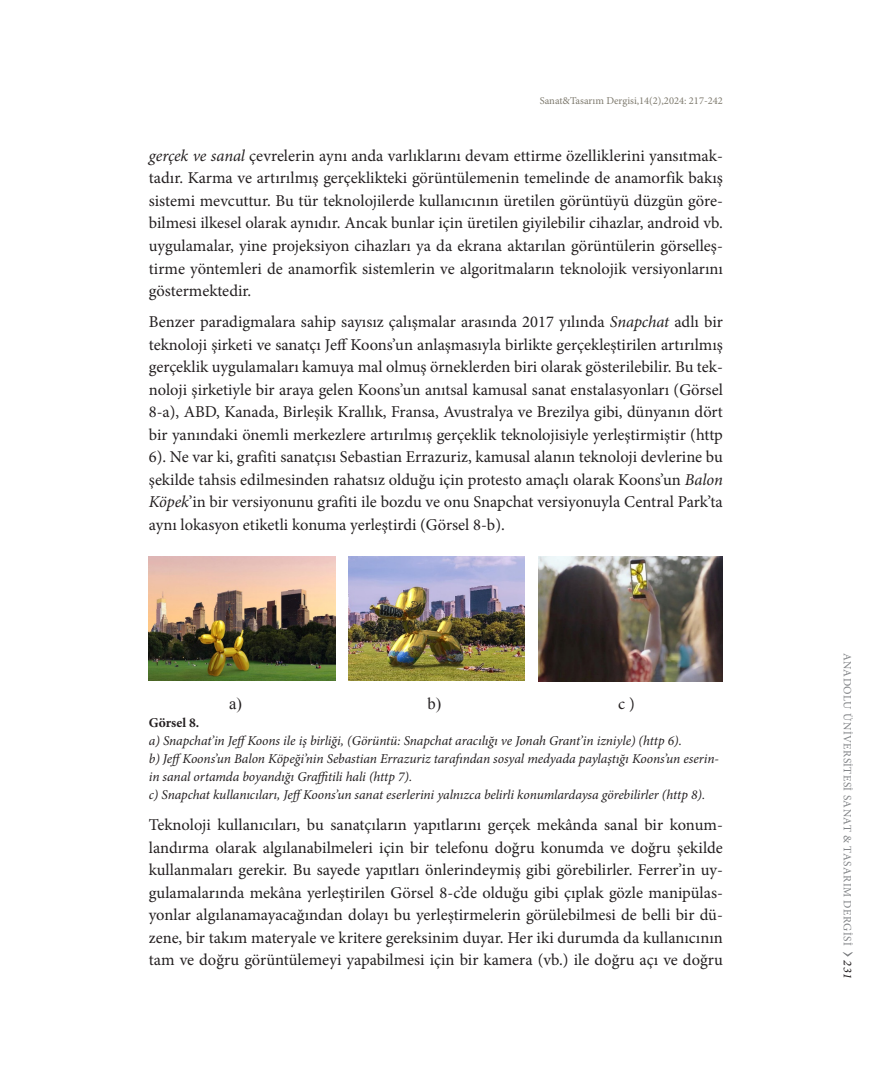
<style>
.page{position:relative;width:893px;height:1085px;background:#fff}
.page>*{position:absolute;margin:0;border:0;box-sizing:border-box;transform-origin:0 0}
.metin{font:16.5px/22.5px "Minion Pro";color:#231f20;text-align:justify}
.metin-2{font:16.5px "Times New Roman";color:#231f20}
.gorsel_altyazilari{font:italic 13.5px/18px "Minion Pro";letter-spacing:-.01em;color:#231f20}
.gorsel_altyazilari-2{font:700 13.5px "Minion Pro";color:#231f20}
.t1{font:11.25px "Minion Pro";letter-spacing:.04em;color:#808285}
.t2{font:10.5px "Minion Pro";color:#7d796d}
.s1{font-style:italic}
.s2{font-weight:500;font-style:italic;font-size:12px;color:#231f20}
</style>
<div class="page">
<svg style="left:842px;top:952px;width:11px;height:4px"></svg>
<img style="left:149px;top:556px;width:186px;height:124px">
<img style="left:349px;top:556px;width:176px;height:124px">
<img style="left:538px;top:556px;width:185px;height:125px">
<p class="t2" style="left:540px;top:94px;width:185px">Sanat&amp;Tasarım Dergisi,14(2),2024: 217-242</p>
<p class="metin" style="left:149px;top:144px;width:576px"><span class="s1">gerçek ve sanal</span> çevrelerin aynı anda varlıklarını devam ettirme özelliklerini yansıtmak&shy;tadır. Karma ve artırılmış gerçeklikteki görüntülemenin temelinde de anamorfik bakış sistemi mevcuttur. Bu tür teknolojilerde kullanıcının üretilen görüntüyü düzgün göre&shy;bilmesi ilkesel olarak aynıdır. Ancak bunlar için üretilen giyilebilir cihazlar, android vb. uygulamalar, yine projeksiyon cihazları ya da ekrana aktarılan görüntülerin görselleş&shy;tirme yöntemleri de anamorfik sistemlerin ve algoritmaların teknolojik versiyonlarını göstermektedir.</p>
<p class="metin" style="left:149px;top:310px;width:576px">Benzer paradigmalara sahip sayısız çalışmalar arasında 2017 yılında <span class="s1">Snapchat</span> adlı bir teknoloji şirketi ve sanatçı Jeff Koons’un anlaşmasıyla birlikte gerçekleştirilen artırılmış gerçeklik uygulamaları kamuya mal olmuş örneklerden biri olarak gösterilebilir. Bu tek&shy;noloji şirketiyle bir araya gelen Koons’un anıtsal kamusal sanat enstalasyonları (Görsel 8-a), ABD, Kanada, Birleşik Krallık, Fransa, Avustralya ve Brezilya gibi, dünyanın dört bir yanındaki önemli merkezlere artırılmış gerçeklik teknolojisiyle yerleştirmiştir (http 6). Ne var ki, grafiti sanatçısı Sebastian Errazuriz, kamusal alanın teknoloji devlerine bu şekilde tahsis edilmesinden rahatsız olduğu için protesto amaçlı olarak Koons’un <span class="s1">Balon Köpek</span>’in bir versiyonunu grafiti ile bozdu ve onu Snapchat versiyonuyla Central Park’ta aynı lokasyon etiketli konuma yerleştirdi (Görsel 8-b).</p>
<p class="metin-2" style="left:229px;top:692px;width:14px">a)</p>
<p class="metin-2" style="left:427px;top:692px;width:15px">b)</p>
<p class="metin" style="left:618px;top:692px;width:18px">c )</p>
<p class="gorsel_altyazilari-2" style="left:149px;top:713px;width:52px">Görsel 8.</p>
<p class="gorsel_altyazilari" style="left:149px;top:731px;width:534px">a) Snapchat’in JeffKoons ile iş birliği, (Görüntü: Snapchat aracılığı ve Jonah Grant’in izniyle) (http 6).</p>
<p class="gorsel_altyazilari" style="left:149px;top:749px;width:572px">b) JeffKoons’un Balon Köpeği’nin Sebastian Errazuriz tarafından sosyal medyada paylaştığı Koons’un eserin&shy;in sanal ortamda boyandığı Graffitili hali (http 7).<br>c) Snapchat kullanıcıları, JeffKoons’un sanat eserlerini yalnızca belirli konumlardaysa görebilirler (http 8).</p>
<p class="metin" style="left:149px;top:813px;width:576px">Teknoloji kullanıcıları, bu sanatçıların yapıtlarını gerçek mekânda sanal bir konum&shy;landırma olarak algılanabilmeleri için bir telefonu doğru konumda ve doğru şekilde kullanmaları gerekir. Bu sayede yapıtları önlerindeymiş gibi görebilirler. Ferrer’in uy&shy;gulamalarında mekâna yerleştirilen Görsel 8-c’de olduğu gibi çıplak gözle manipülas&shy;yonlar algılanamayacağından dolayı bu yerleştirmelerin görülebilmesi de belli bir dü&shy;zene, bir takım materyale ve kritere gereksinim duyar. Her iki durumda da kullanıcının tam ve doğru görüntülemeyi yapabilmesi için bir kamera (vb.) ile doğru açı ve doğru</p>
<p class="t1" style="left:855px;top:652px;width:327px;rotate:90deg">ANADOLU ÜNİVERSİTESİ SANAT &amp; TASARIM DERGİSİ <span class="s2">231</span></p>
</div>
